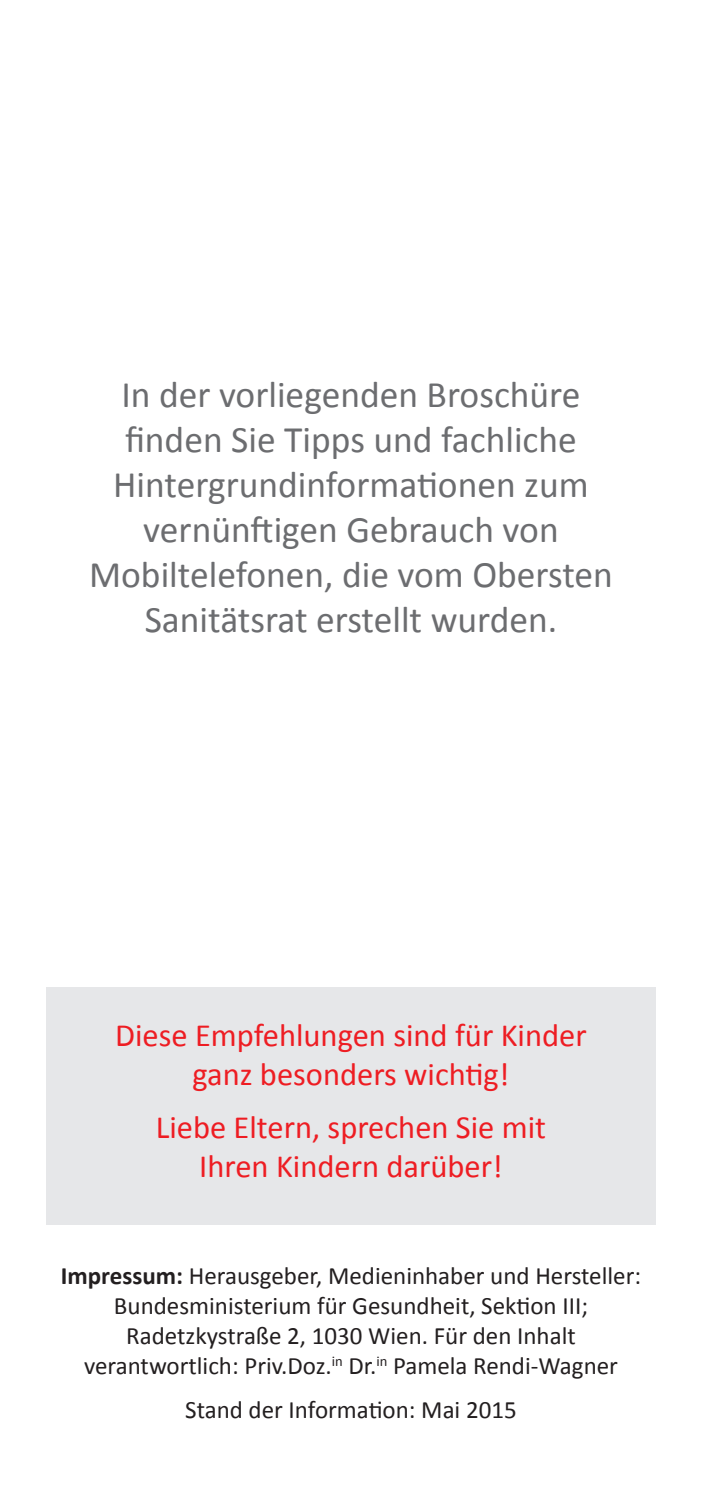
<style>
.page{position:relative;width:702px;height:1489px;background:#fff}
.page>*{position:absolute;margin:0;border:0;box-sizing:border-box;transform-origin:0 0}
.Untertitel{font:37.5px/45px "Calibri";color:#6c6d70;text-align:center}
.t1{font:32.5px/39px "Calibri";color:#ee1d23;text-align:center}
.P_Impressum{font:25px/30px "Calibri";color:#231f20;text-align:center}
.s1{font-weight:700}
</style>
<div class="page">
<div style="left:46px;top:987px;width:610px;height:237px;background:#e6e7e9"></div>
<p class="Untertitel" style="left:89px;top:372px;width:525px">In der vorliegenden Broschüre finden Sie Tipps und fachliche<br>Hintergrundinformationen zum vernünftigen Gebrauch von<br>Mobiltelefonen, die vom Obersten<br>Sanitätsrat erstellt wurden.</p>
<p class="t1" style="left:115px;top:1015px;width:473px">Diese Empfehlungen sind für Kinder ganz besonders wichtig!</p>
<p class="t1" style="left:156px;top:1107px;width:392px">Liebe Eltern, sprechen Sie mit<br>Ihren Kindern darüber!</p>
<p class="P_Impressum" style="left:61px;top:1260px;width:581px"><span class="s1">Impressum:</span> Herausgeber, Medieninhaber und Hersteller:<br>Bundesministerium für Gesundheit, Sektion III; Radetzkystraße 2, 1030 Wien. Für den Inhalt verantwortlich: Priv.Doz.<sup>in</sup> Dr.<sup>in</sup> Pamela Rendi-Wagner</p>
<p class="P_Impressum" style="left:185px;top:1394px;width:333px">Stand der Information: Mai 2015</p>
</div>
